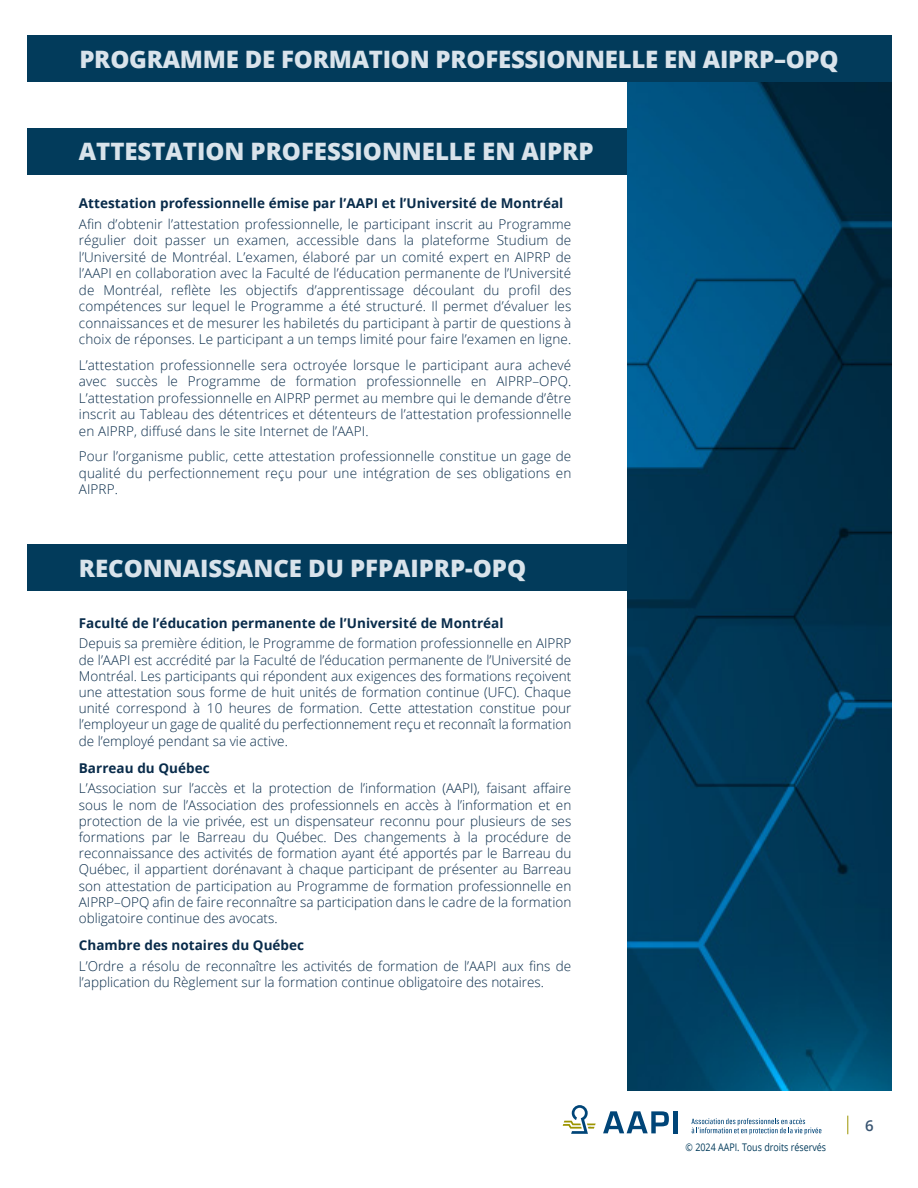
<style>
.page{position:relative;width:918px;height:1188px;background:#fff}
.page>*{position:absolute;margin:0;border:0;box-sizing:border-box;transform-origin:0 0}
.t1{font:800 24px "Open Sans";color:#d9e3eb}
.t2{font:600 15px "Open Sans";color:#385471}
.texte_2{font:300 13.5px/16.2px "Open Sans";color:#082b4a;text-align:justify}
.sous-titre_bold{font:700 13.5px "Open Sans";letter-spacing:.005em;color:#082b4a}
.t3{font:10.5px "Open Sans";color:#023b5b;scale:.85 1}
</style>
<div class="page">
<svg style="left:563px;top:1105px;width:33px;height:29px"></svg>
<svg style="left:603px;top:1111px;width:66px;height:22px"></svg>
<hr style="left:674px;top:1111px;width:4px;height:22px;background:#004578">
<svg style="left:691px;top:1118px;width:130px;height:17px"></svg>
<svg style="left:847px;top:1116px;width:1px;height:18px"></svg>
<div style="left:27px;top:544px;width:864px;height:47px;background:#023b5b"></div>
<div style="left:27px;top:128px;width:864px;height:46px;background:#023b5b"></div>
<img style="left:628px;top:82px;width:264px;height:1009px">
<div style="left:27px;top:36px;width:865px;height:46px;background:#023b5b"></div>
<p class="t1" style="left:79px;top:41px;width:761px">PROGRAMME DE FORMATION PROFESSIONNELLE EN AIPRP–OPQ</p>
<p class="t1" style="left:79px;top:133px;width:516px">ATTESTATION PROFESSIONNELLE EN AIPRP</p>
<p class="sous-titre_bold" style="left:79px;top:193px;width:486px">Attestation professionnelle émise par l’AAPI et l’Université de Montréal</p>
<p class="texte_2" style="left:79px;top:215px;width:494px">Afin d’obtenir l’attestation professionnelle, le participant inscrit au Programme régulier doit passer un examen, accessible dans la plateforme Studium de l’Université de Montréal. L’examen, élaboré par un comité expert en AIPRP de l’AAPI en collaboration avec la Faculté de l’éducation permanente de l’Université de Montréal, reflète les objectifs d’apprentissage découlant du profil des compétences sur lequel le Programme a été structuré. Il permet d’évaluer les connaissances et de mesurer les habiletés du participant à partir de questions à choix de réponses. Le participant a un temps limité pour faire l’examen en ligne.</p>
<p class="texte_2" style="left:79px;top:356px;width:494px">L’attestation professionnelle sera octroyée lorsque le participant aura achevé avec succès le Programme de formation professionnelle en AIPRP–OPQ.<br>L’attestation professionnelle en AIPRP permet au membre qui le demande d’être inscrit au Tableau des détentrices et détenteurs de l’attestation professionnelle en AIPRP, diffusé dans le site Internet de l’AAPI.</p>
<p class="texte_2" style="left:79px;top:448px;width:494px">Pour l’organisme public, cette attestation professionnelle constitue un gage de qualité du perfectionnement reçu pour une intégration de ses obligations en AIPRP.</p>
<p class="t1" style="left:79px;top:550px;width:449px">RECONNAISSANCE DU PFPAIPRP-OPQ</p>
<p class="sous-titre_bold" style="left:79px;top:613px;width:426px">Faculté de l’éducation permanente de l’Université de Montréal</p>
<p class="texte_2" style="left:79px;top:635px;width:494px">Depuis sa première édition, le Programme de formation professionnelle en AIPRP de l’AAPI est accrédité par la Faculté de l’éducation permanente de l’Université de Montréal. Les participants qui répondent aux exigences des formations reçoivent une attestation sous forme de huit unités de formation continue (UFC). Chaque unité correspond à 10 heures de formation. Cette attestation constitue pour l’employeur un gage de qualité du perfectionnement reçu et reconnaît la formation de l’employé pendant sa vie active.</p>
<p class="sous-titre_bold" style="left:79px;top:758px;width:133px">Barreau du Québec</p>
<p class="texte_2" style="left:79px;top:780px;width:494px">L’Association sur l’accès et la protection de l’information (AAPI), faisant affaire sous le nom de l’Association des professionnels en accès à l’information et en protection de la vie privée, est un dispensateur reconnu pour plusieurs de ses formations par le Barreau du Québec. Des changements à la procédure de reconnaissance des activités de formation ayant été apportés par le Barreau du Québec, il appartient dorénavant à chaque participant de présenter au Barreau son attestation de participation au Programme de formation professionnelle en AIPRP–OPQ afin de faire reconnaître sa participation dans le cadre de la formation obligatoire continue des avocats.</p>
<p class="sous-titre_bold" style="left:79px;top:935px;width:227px">Chambre des notaires du Québec</p>
<p class="texte_2" style="left:79px;top:957px;width:494px">L’Ordre a résolu de reconnaître les activités de formation de l’AAPI aux fins de l’application du Règlement sur la formation continue obligatoire des notaires.</p>
<p class="t3" style="left:686px;top:1140px;width:167px">© 2024 AAPI. Tous droits réservés</p>
<p class="t2" style="left:865px;top:1115px;width:10px">6</p>
</div>
